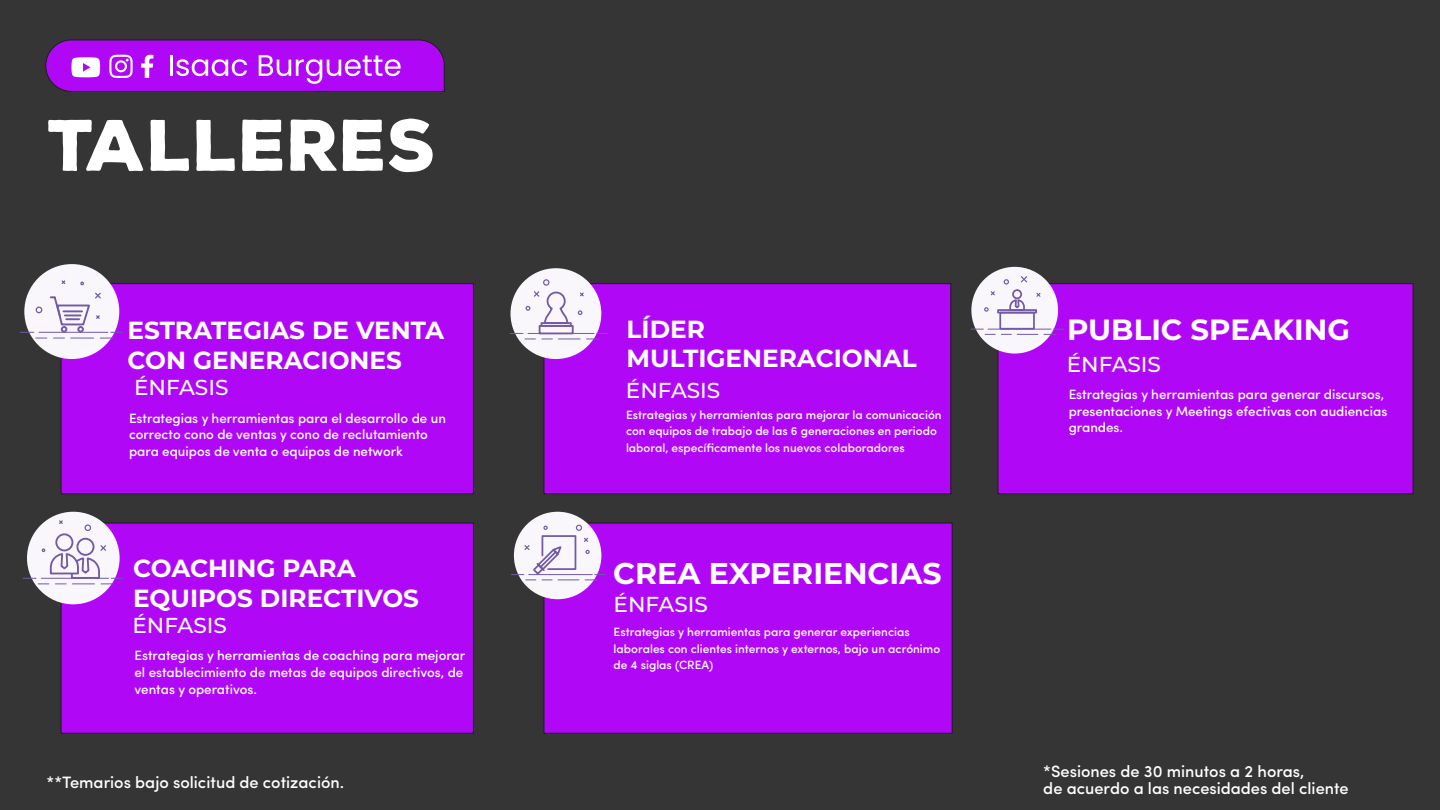
<style>
.page{position:relative;width:1440px;height:810px;background:#353535}
.page>*{position:absolute;margin:0;border:0;box-sizing:border-box;transform-origin:0 0}
.t1{font:900 70.57px "Nexa Rust Sans Demo";color:#fff}
.t2{font:700 30px "Montserrat";color:#fff}
.t3{font:700 29.25px "Montserrat";color:#fff}
.t4{font:700 24.75px/29.7px "Montserrat";color:#fff}
.t5{font:500 21.6px "Montserrat";color:#fff}
.t6{font:500 16.5px/16.5px "Sofia Pro";color:#fff}
.t7{font:500 13.5px/16.5px "Sofia Pro";color:#fff}
.t8{font:500 12px/16.5px "Sofia Pro";color:#fff}
</style>
<div class="page">
<div style="left:61px;top:283px;width:413px;height:211px;background:#b008f7;border:1px solid #1d1d1b"></div>
<div style="left:544px;top:283px;width:407px;height:211px;background:#b008f7;border:1px solid #1d1d1b"></div>
<div style="left:61px;top:523px;width:413px;height:210px;background:#b008f7"></div>
<div style="left:544px;top:523px;width:408px;height:210px;background:#b008f7"></div>
<div style="left:998px;top:283px;width:415px;height:211px;background:#b008f7;border:1px solid #1d1d1b"></div>
<svg style="left:45px;top:40px;width:400px;height:52px;background:#b127ec"></svg>
<div style="left:24px;top:264px;width:95px;height:95px;background:#f9f7fb;border-radius:50%"></div>
<svg style="left:61px;top:280px;width:5px;height:4px"></svg>
<svg style="left:80px;top:282px;width:4px;height:3px"></svg>
<svg style="left:20px;top:291px;width:102px;height:48px"></svg>
<div style="left:511px;top:268px;width:90px;height:91px;background:#f9f7fb;border-radius:50%"></div>
<hr style="left:528px;top:333px;width:66px;height:1px;background:#725aa6">
<svg style="left:510px;top:333px;width:25px;height:7px"></svg>
<svg style="left:558px;top:339px;width:22px;height:1px"></svg>
<svg style="left:587px;top:333px;width:21px;height:7px"></svg>
<svg style="left:580px;top:292px;width:4px;height:5px"></svg>
<div style="left:543px;top:279px;width:6px;height:7px;border:1px solid #725aa6;border-radius:50%"></div>
<svg style="left:578px;top:310px;width:4px;height:5px"></svg>
<div style="left:541px;top:322px;width:31px;height:5px;border:2px solid #725aa6"></div>
<div style="left:539px;top:325px;width:35px;height:9px;border:2px solid #725aa6"></div>
<svg style="left:526px;top:291px;width:43px;height:34px"></svg>
<div style="left:971px;top:267px;width:87px;height:87px;background:#f9f7fb;border-radius:50%"></div>
<hr style="left:988px;top:329px;width:63px;height:1px;background:#725aa6">
<svg style="left:971px;top:329px;width:24px;height:6px"></svg>
<svg style="left:1017px;top:334px;width:21px;height:1px"></svg>
<svg style="left:1044px;top:329px;width:20px;height:6px"></svg>
<svg style="left:1036px;top:292px;width:5px;height:5px"></svg>
<svg style="left:990px;top:291px;width:5px;height:5px"></svg>
<svg style="left:1021px;top:276px;width:7px;height:7px"></svg>
<svg style="left:984px;top:307px;width:5px;height:5px"></svg>
<svg style="left:1004px;top:279px;width:5px;height:6px"></svg>
<div style="left:1012px;top:289px;width:10px;height:10px;border:2px solid #725aa6;border-radius:50%"></div>
<svg style="left:1009px;top:298px;width:16px;height:11px"></svg>
<div style="left:999px;top:312px;width:36px;height:18px;border:2px solid #725aa6"></div>
<div style="left:997px;top:309px;width:40px;height:4px;border:2px solid #725aa6"></div>
<div style="left:514px;top:512px;width:87px;height:87px;background:#f9f7fb;border-radius:50%"></div>
<svg style="left:512px;top:525px;width:93px;height:56px"></svg>
<div style="left:27px;top:512px;width:93px;height:92px;background:#f9f7fb;border-radius:50%"></div>
<svg style="left:59px;top:520px;width:4px;height:4px"></svg>
<div style="left:85px;top:524px;width:6px;height:7px;border:1px solid #725aa6;border-radius:50%"></div>
<div style="left:55px;top:533px;width:18px;height:18px;border:2px solid #725aa6;border-radius:50%"></div>
<div style="left:76px;top:538px;width:18px;height:18px;border:2px solid #725aa6;border-radius:50%"></div>
<svg style="left:23px;top:544px;width:100px;height:41px"></svg>
<h1 class="t1" style="left:48px;top:98px;width:391px">TALLERES</h1>
<h3 class="t4" style="left:128px;top:314px;width:318px">ESTRATEGIAS DE VENTA<br>CON GENERACIONES</h3>
<h3 class="t5" style="left:134px;top:372px;width:96px">ÉNFASIS</h3>
<p class="t7" style="left:129px;top:409px;width:318px">Estrategias y herramientas para el desarrollo de un correcto cono de ventas y cono de reclutamiento para equipos de venta o equipos de network</p>
<h3 class="t4" style="left:133px;top:552px;width:288px">COACHING PARA<br>EQUIPOS DIRECTIVOS</h3>
<h3 class="t5" style="left:133px;top:611px;width:96px">ÉNFASIS</h3>
<p class="t7" style="left:135px;top:647px;width:332px">Estrategias y herramientas de coaching para mejorar el establecimiento de metas de equipos directivos, de ventas y operativos.</p>
<p class="t6" style="left:47px;top:773px;width:299px">**Temarios bajo solicitud de cotización.</p>
<h3 class="t4" style="left:627px;top:313px;width:292px">LÍDER<br>MULTIGENERACIONAL</h3>
<h3 class="t5" style="left:626px;top:375px;width:96px">ÉNFASIS</h3>
<p class="t8" style="left:626px;top:406px;width:317px">Estrategias y herramientas para mejorar la comunicación con equipos de trabajo de las 6 generaciones en periodo laboral, específicamente los nuevos colaboradores</p>
<h2 class="t2" style="left:613px;top:552px;width:330px">CREA EXPERIENCIAS</h2>
<h3 class="t5" style="left:614px;top:589px;width:96px">ÉNFASIS</h3>
<p class="t8" style="left:614px;top:623px;width:328px">Estrategias y herramientas para generar experiencias laborales con clientes internos y externos, bajo un acrónimo de 4 siglas (CREA)</p>
<h3 class="t3" style="left:1067px;top:308px;width:284px">PUBLIC SPEAKING</h3>
<h3 class="t5" style="left:1067px;top:350px;width:96px">ÉNFASIS</h3>
<p class="t7" style="left:1069px;top:386px;width:320px">Estrategias y herramientas para generar discursos, presentaciones y Meetings efectivas con audiencias grandes.</p>
<p class="t6" style="left:1043px;top:762px;width:307px">*Sesiones de 30 minutos a 2 horas,<br>de acuerdo a las necesidades del cliente</p>
</div>
